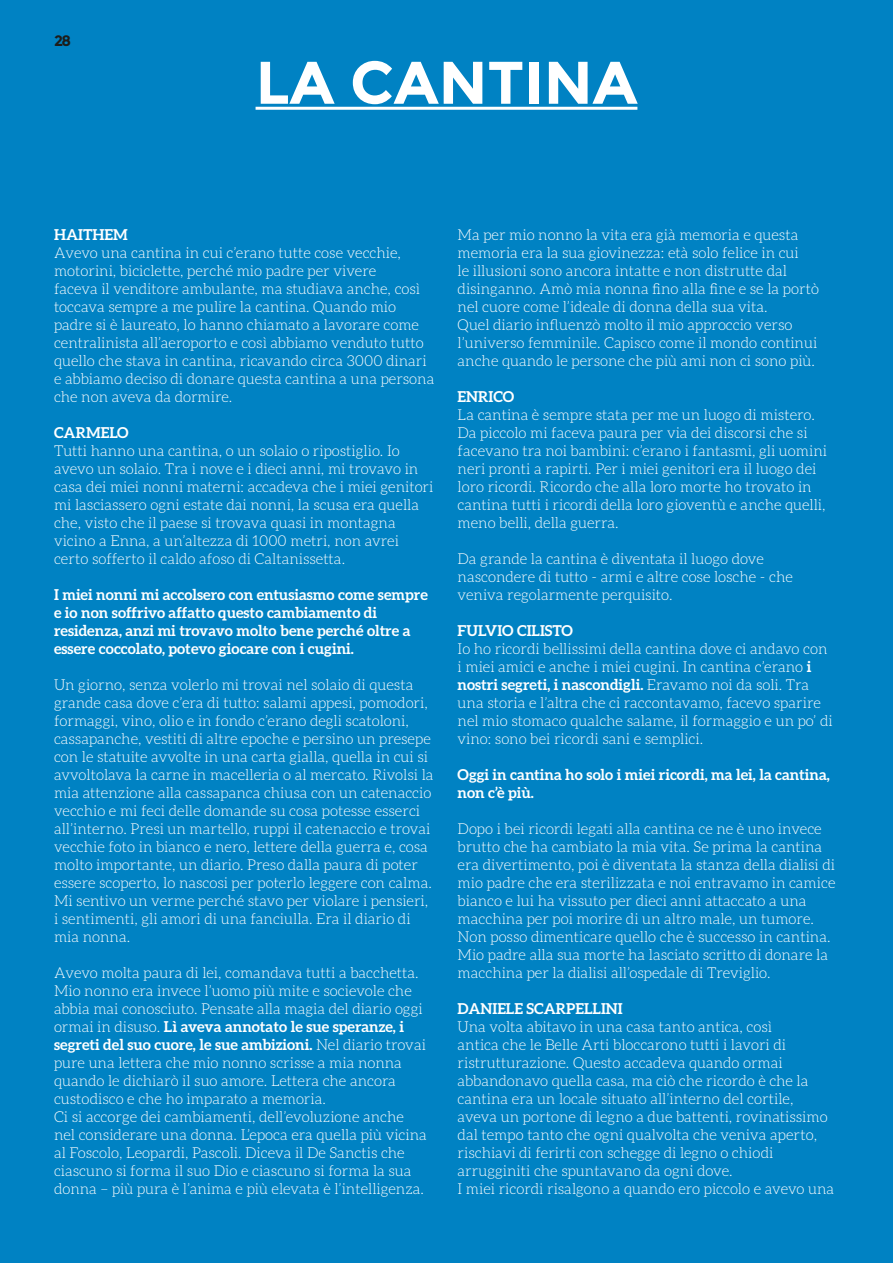
<style>
.page{position:relative;width:893px;height:1263px;background:#0082c3}
.page>*{position:absolute;margin:0;border:0;box-sizing:border-box;transform-origin:0 0}
.TITLE_7{font:700 60px "Montserrat";color:#fff}
.BODY_TEXT{font:300 15px/18px "Aleo";color:#fff}
.BODY_TEXT-2{font:700 15px/18px "Aleo";color:#fff}
.t1{font:700 15px "Montserrat";color:#1d1d1b}
.s1{font-weight:700}
</style>
<div class="page">
<hr style="left:256px;top:107px;width:381px;height:3px;background:#fff">
<p class="t1" style="left:54px;top:32px;width:19px">28</p>
<p class="TITLE_7" style="left:256px;top:47px;width:383px">LA CANTINA</p>
<p class="BODY_TEXT-2" style="left:54px;top:225px;width:75px">HAITHEM</p>
<p class="BODY_TEXT" style="left:54px;top:243px;width:382px">Avevo una cantina in cui c’erano tutte cose vecchie, motorini, biciclette, perché mio padre per vivere<br>faceva il venditore ambulante, ma studiava anche, così toccava sempre a me pulire la cantina. Quando mio padre si è laureato, lo hanno chiamato a lavorare come centralinista all’aeroporto e così abbiamo venduto tutto quello che stava in cantina, ricavando circa 3000 dinari e abbiamo deciso di donare questa cantina a una persona che non aveva da dormire.</p>
<p class="BODY_TEXT-2" style="left:54px;top:423px;width:76px">CARMELO</p>
<p class="BODY_TEXT" style="left:54px;top:441px;width:381px">Tutti hanno una cantina, o un solaio o ripostiglio. Io avevo un solaio. Tra i nove e i dieci anni, mi trovavo in casa dei miei nonni materni: accadeva che i miei genitori mi lasciassero ogni estate dai nonni, la scusa era quella che, visto che il paese si trovava quasi in montagna vicino a Enna, a un’altezza di 1000 metri, non avrei certo sofferto il caldo afoso di Caltanissetta.</p>
<p class="BODY_TEXT-2" style="left:54px;top:585px;width:375px">I miei nonni mi accolsero con entusiasmo come sempre e io non soffrivo affatto questo cambiamento di residenza, anzi mi trovavo molto bene perché oltre a essere coccolato, potevo giocare con i cugini.</p>
<p class="BODY_TEXT" style="left:54px;top:675px;width:381px">Un giorno, senza volerlo mi trovai nel solaio di questa grande casa dove c’era di tutto: salami appesi, pomodori, formaggi, vino, olio e in fondo c’erano degli scatoloni, cassapanche, vestiti di altre epoche e persino un presepe con le statuite avvolte in una carta gialla, quella in cui si avvoltolava la carne in macelleria o al mercato. Rivolsi la mia attenzione alla cassapanca chiusa con un catenaccio vecchio e mi feci delle domande su cosa potesse esserci all’interno. Presi un martello, ruppi il catenaccio e trovai vecchie foto in bianco e nero, lettere della guerra e, cosa molto importante, un diario. Preso dalla paura di poter essere scoperto, lo nascosi per poterlo leggere con calma.<br>Mi sentivo un verme perché stavo per violare i pensieri, i sentimenti, gli amori di una fanciulla. Era il diario di mia nonna.</p>
<p class="BODY_TEXT" style="left:54px;top:963px;width:373px">Avevo molta paura di lei, comandava tutti a bacchetta.<br>Mio nonno era invece l’uomo più mite e socievole che abbia mai conosciuto. Pensate alla magia del diario oggi ormai in disuso. <span class="s1">Lì aveva annotato le sue speranze, i segreti del suo cuore, le sue ambizioni.</span> Nel diario trovai pure una lettera che mio nonno scrisse a mia nonna quando le dichiarò il suo amore. Lettera che ancora custodisco e che ho imparato a memoria.</p>
<p class="BODY_TEXT" style="left:54px;top:1107px;width:374px">Ci si accorge dei cambiamenti, dell’evoluzione anche nel considerare una donna. L’epoca era quella più vicina al Foscolo, Leopardi, Pascoli. Diceva il De Sanctis che ciascuno si forma il suo Dio e ciascuno si forma la sua donna – più pura è l’anima e più elevata è l’intelligenza.</p>
<p class="BODY_TEXT" style="left:458px;top:225px;width:363px">Ma per mio nonno la vita era già memoria e questa memoria era la sua giovinezza: età solo felice in cui<br>le illusioni sono ancora intatte e non distrutte dal disinganno. Amò mia nonna fino alla fine e se la portò nel cuore come l’ideale di donna della sua vita.</p>
<p class="BODY_TEXT" style="left:458px;top:315px;width:361px">Quel diario influenzò molto il mio approccio verso l’universo femminile. Capisco come il mondo continui anche quando le persone che più ami non ci sono più.</p>
<p class="BODY_TEXT-2" style="left:458px;top:387px;width:58px">ENRICO</p>
<p class="BODY_TEXT" style="left:458px;top:405px;width:371px">La cantina è sempre stata per me un luogo di mistero.<br>Da piccolo mi faceva paura per via dei discorsi che si facevano tra noi bambini: c’erano i fantasmi, gli uomini neri pronti a rapirti. Per i miei genitori era il luogo dei loro ricordi. Ricordo che alla loro morte ho trovato in cantina tutti i ricordi della loro gioventù e anche quelli, meno belli, della guerra.</p>
<p class="BODY_TEXT" style="left:458px;top:549px;width:337px">Da grande la cantina è diventata il luogo dove nascondere di tutto - armi e altre cose losche - che veniva regolarmente perquisito.</p>
<p class="BODY_TEXT-2" style="left:458px;top:621px;width:117px">FULVIO CILISTO</p>
<p class="BODY_TEXT" style="left:458px;top:639px;width:376px">Io ho ricordi bellissimi della cantina dove ci andavo con i miei amici e anche i miei cugini. In cantina c’erano <span class="s1">i nostri segreti, i nascondigli.</span> Eravamo noi da soli. Tra una storia e l’altra che ci raccontavamo, facevo sparire nel mio stomaco qualche salame, il formaggio e un po’ di vino: sono bei ricordi sani e semplici.</p>
<p class="BODY_TEXT-2" style="left:458px;top:765px;width:374px">Oggi in cantina ho solo i miei ricordi, ma lei, la cantina, non c’è più.</p>
<p class="BODY_TEXT" style="left:458px;top:819px;width:379px">Dopo i bei ricordi legati alla cantina ce ne è uno invece brutto che ha cambiato la mia vita. Se prima la cantina era divertimento, poi è diventata la stanza della dialisi di mio padre che era sterilizzata e noi entravamo in camice bianco e lui ha vissuto per dieci anni attaccato a una macchina per poi morire di un altro male, un tumore.<br>Non posso dimenticare quello che è successo in cantina.<br>Mio padre alla sua morte ha lasciato scritto di donare la macchina per la dialisi all’ospedale di Treviglio.</p>
<p class="BODY_TEXT-2" style="left:458px;top:999px;width:167px">DANIELE SCARPELLINI</p>
<p class="BODY_TEXT" style="left:458px;top:1017px;width:372px">Una volta abitavo in una casa tanto antica, così<br>antica che le Belle Arti bloccarono tutti i lavori di ristrutturazione. Questo accadeva quando ormai abbandonavo quella casa, ma ciò che ricordo è che la cantina era un locale situato all’interno del cortile, aveva un portone di legno a due battenti, rovinatissimo dal tempo tanto che ogni qualvolta che veniva aperto, rischiavi di ferirti con schegge di legno o chiodi arrugginiti che spuntavano da ogni dove.</p>
<p class="BODY_TEXT" style="left:458px;top:1179px;width:378px">I miei ricordi risalgono a quando ero piccolo e avevo una</p>
</div>
